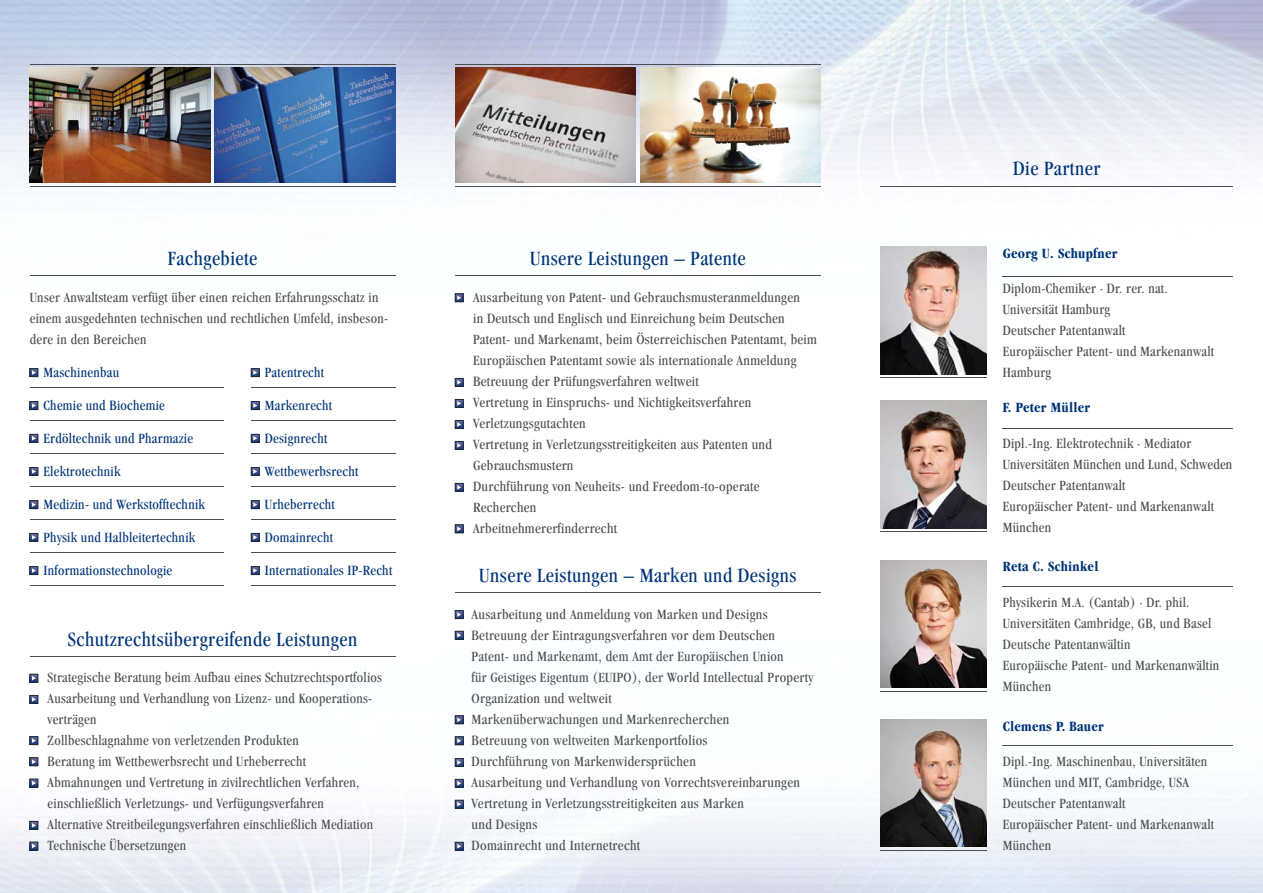
<style>
.page{position:relative;width:1263px;height:893px;background:#fff}
.page>*{position:absolute;margin:0;border:0;box-sizing:border-box;transform-origin:0 0}
.t1{font:condensed 21px "Garamond";letter-spacing:.025em;color:#003477}
.t2{font:condensed 14.7px/21px "Garamond";letter-spacing:.02em;color:#4d4e50}
.t3{font:condensed 14.7px "Garamond";letter-spacing:.02em;color:#003477}
.t4{font:700 condensed 14.7px "Garamond";letter-spacing:.02em;color:#003477}
</style>
<div class="page">
<img style="left:0;top:0;width:1263px;height:292px">
<img style="left:0;top:640px;width:1263px;height:253px">
<hr style="left:30px;top:64px;width:365px;height:1px;background:#4d4e50">
<img style="left:30px;top:68px;width:180px;height:115px">
<hr style="left:30px;top:186px;width:365px;height:1px;background:#4d4e50">
<img style="left:215px;top:68px;width:180px;height:114px">
<hr style="left:455px;top:64px;width:366px;height:1px;background:#4d4e50">
<img style="left:455px;top:68px;width:181px;height:115px">
<hr style="left:455px;top:186px;width:366px;height:1px;background:#4d4e50">
<img style="left:640px;top:68px;width:181px;height:114px">
<hr style="left:880px;top:186px;width:353px;height:1px;background:#4d4e50">
<hr style="left:455px;top:275px;width:366px;height:1px;background:#4d4e50">
<svg style="left:455px;top:294px;width:8px;height:8px"></svg>
<div style="left:455px;top:378px;width:8px;height:9px;border:1px solid #1c2a30"></div>
<svg style="left:455px;top:378px;width:8px;height:8px"></svg>
<div style="left:455px;top:399px;width:8px;height:9px;border:1px solid #1c2a30"></div>
<svg style="left:455px;top:399px;width:8px;height:8px"></svg>
<div style="left:455px;top:420px;width:8px;height:9px;border:1px solid #1c2a30"></div>
<svg style="left:455px;top:420px;width:8px;height:8px"></svg>
<div style="left:455px;top:441px;width:8px;height:9px;border:1px solid #1c2a30"></div>
<svg style="left:455px;top:441px;width:8px;height:8px"></svg>
<div style="left:455px;top:483px;width:8px;height:9px;border:1px solid #1c2a30"></div>
<svg style="left:455px;top:483px;width:8px;height:8px"></svg>
<svg style="left:455px;top:525px;width:8px;height:8px"></svg>
<hr style="left:455px;top:592px;width:366px;height:1px;background:#4d4e50">
<div style="left:455px;top:610px;width:8px;height:9px;border:1px solid #1c2a30"></div>
<svg style="left:455px;top:611px;width:8px;height:8px"></svg>
<svg style="left:455px;top:631px;width:8px;height:8px"></svg>
<svg style="left:455px;top:737px;width:8px;height:8px"></svg>
<div style="left:455px;top:758px;width:8px;height:9px;border:1px solid #1c2a30"></div>
<svg style="left:455px;top:758px;width:8px;height:8px"></svg>
<svg style="left:455px;top:779px;width:8px;height:8px"></svg>
<svg style="left:455px;top:800px;width:8px;height:8px"></svg>
<svg style="left:455px;top:716px;width:8px;height:8px"></svg>
<svg style="left:455px;top:842px;width:8px;height:8px"></svg>
<img style="left:880px;top:246px;width:106px;height:128px">
<hr style="left:880px;top:377px;width:107px;height:1px;background:#4d4e50">
<img style="left:880px;top:401px;width:106px;height:127px">
<hr style="left:880px;top:531px;width:107px;height:1px;background:#4d4e50">
<img style="left:880px;top:560px;width:106px;height:128px">
<hr style="left:880px;top:691px;width:107px;height:1px;background:#4d4e50">
<img style="left:880px;top:719px;width:106px;height:127px">
<hr style="left:880px;top:850px;width:107px;height:1px;background:#4d4e50">
<hr style="left:1003px;top:276px;width:230px;height:1px;background:#4d4e50">
<hr style="left:1003px;top:428px;width:230px;height:1px;background:#4d4e50">
<hr style="left:1003px;top:586px;width:230px;height:1px;background:#4d4e50">
<hr style="left:1003px;top:745px;width:230px;height:1px;background:#4d4e50">
<hr style="left:30px;top:656px;width:365px;height:1px;background:#4d4e50">
<svg style="left:30px;top:674px;width:8px;height:8px"></svg>
<div style="left:30px;top:695px;width:8px;height:9px;border:1px solid #1c2a30"></div>
<svg style="left:30px;top:695px;width:8px;height:8px"></svg>
<div style="left:30px;top:736px;width:8px;height:9px;border:1px solid #1c2a30"></div>
<svg style="left:30px;top:737px;width:8px;height:8px"></svg>
<svg style="left:30px;top:758px;width:8px;height:8px"></svg>
<svg style="left:30px;top:779px;width:8px;height:8px"></svg>
<svg style="left:30px;top:821px;width:8px;height:8px"></svg>
<svg style="left:30px;top:842px;width:8px;height:8px"></svg>
<hr style="left:30px;top:275px;width:365px;height:1px;background:#4d4e50">
<hr style="left:30px;top:387px;width:193px;height:1px;background:#4d4e50">
<hr style="left:251px;top:387px;width:144px;height:1px;background:#4d4e50">
<div style="left:251px;top:368px;width:8px;height:9px;border:1px solid #1c2a30"></div>
<svg style="left:251px;top:369px;width:8px;height:8px"></svg>
<div style="left:30px;top:368px;width:8px;height:9px;border:1px solid #1c2a30"></div>
<svg style="left:30px;top:369px;width:8px;height:8px"></svg>
<hr style="left:30px;top:420px;width:193px;height:1px;background:#4d4e50">
<hr style="left:251px;top:420px;width:144px;height:1px;background:#4d4e50">
<div style="left:251px;top:401px;width:8px;height:9px;border:1px solid #1c2a30"></div>
<svg style="left:251px;top:402px;width:8px;height:8px"></svg>
<div style="left:30px;top:401px;width:8px;height:9px;border:1px solid #1c2a30"></div>
<svg style="left:30px;top:402px;width:8px;height:8px"></svg>
<hr style="left:30px;top:453px;width:193px;height:1px;background:#4d4e50">
<hr style="left:251px;top:453px;width:144px;height:1px;background:#4d4e50">
<svg style="left:251px;top:434px;width:8px;height:8px"></svg>
<svg style="left:30px;top:434px;width:8px;height:8px"></svg>
<hr style="left:30px;top:486px;width:193px;height:1px;background:#4d4e50">
<hr style="left:251px;top:486px;width:144px;height:1px;background:#4d4e50">
<div style="left:251px;top:467px;width:8px;height:9px;border:1px solid #1c2a30"></div>
<svg style="left:251px;top:467px;width:8px;height:8px"></svg>
<div style="left:30px;top:467px;width:8px;height:9px;border:1px solid #1c2a30"></div>
<svg style="left:30px;top:467px;width:8px;height:8px"></svg>
<hr style="left:30px;top:519px;width:193px;height:1px;background:#4d4e50">
<hr style="left:251px;top:519px;width:144px;height:1px;background:#4d4e50">
<div style="left:251px;top:500px;width:8px;height:9px;border:1px solid #1c2a30"></div>
<svg style="left:251px;top:501px;width:8px;height:8px"></svg>
<div style="left:30px;top:500px;width:8px;height:9px;border:1px solid #1c2a30"></div>
<svg style="left:30px;top:501px;width:8px;height:8px"></svg>
<hr style="left:30px;top:552px;width:193px;height:1px;background:#4d4e50">
<hr style="left:251px;top:552px;width:144px;height:1px;background:#4d4e50">
<div style="left:251px;top:533px;width:8px;height:9px;border:1px solid #1c2a30"></div>
<svg style="left:251px;top:533px;width:8px;height:8px"></svg>
<div style="left:30px;top:533px;width:8px;height:9px;border:1px solid #1c2a30"></div>
<svg style="left:30px;top:533px;width:8px;height:8px"></svg>
<hr style="left:30px;top:585px;width:193px;height:1px;background:#4d4e50">
<hr style="left:251px;top:585px;width:144px;height:1px;background:#4d4e50">
<div style="left:251px;top:566px;width:8px;height:9px;border:1px solid #1c2a30"></div>
<svg style="left:251px;top:567px;width:8px;height:8px"></svg>
<div style="left:30px;top:566px;width:8px;height:9px;border:1px solid #1c2a30"></div>
<svg style="left:30px;top:567px;width:8px;height:8px"></svg>
<h1 class="t1" style="left:168px;top:247px;width:91px">Fachgebiete</h1>
<p class="t2" style="left:30px;top:287px;width:360px">Unser Anwaltsteam verfügt über einen reichen Erfahrungsschatz in einem ausgedehnten technischen und rechtlichen Umfeld, insbeson&shy;dere in den Bereichen</p>
<p class="t3" style="left:44px;top:364px;width:77px">Maschinenbau</p>
<p class="t3" style="left:44px;top:397px;width:123px">Chemie und Biochemie</p>
<p class="t3" style="left:44px;top:430px;width:151px">Erdöltechnik und Pharmazie</p>
<p class="t3" style="left:44px;top:463px;width:78px">Elektrotechnik</p>
<p class="t3" style="left:44px;top:496px;width:163px">Medizin- und Werkstofftechnik</p>
<p class="t3" style="left:44px;top:529px;width:153px">Physik und Halbleitertechnik</p>
<p class="t3" style="left:44px;top:562px;width:130px">Informationstechnologie</p>
<p class="t3" style="left:265px;top:364px;width:61px">Patentrecht</p>
<p class="t3" style="left:265px;top:397px;width:69px">Markenrecht</p>
<p class="t3" style="left:265px;top:430px;width:64px">Designrecht</p>
<p class="t3" style="left:265px;top:463px;width:95px">Wettbewerbsrecht</p>
<p class="t3" style="left:265px;top:496px;width:71px">Urheberrecht</p>
<p class="t3" style="left:265px;top:529px;width:70px">Domainrecht</p>
<p class="t3" style="left:265px;top:562px;width:129px">Internationales IP-Recht</p>
<h1 class="t1" style="left:68px;top:627px;width:291px">Schutzrechtsübergreifende Leistungen</h1>
<p class="t2" style="left:48px;top:667px;width:336px">Strategische Beratung beim Aufbau eines Schutzrechtsportfolios Ausarbeitung und Verhandlung von Lizenz- und Kooperations&shy;verträgen<br>Zollbeschlagnahme von verletzenden Produkten<br>Beratung im Wettbewerbsrecht und Urheberrecht Abmahnungen und Vertretung in zivilrechtlichen Verfahren, einschließlich Verletzungs- und Verfügungsverfahren Alternative Streitbeilegungsverfahren einschließlich Mediation Technische Übersetzungen</p>
<h1 class="t1" style="left:530px;top:247px;width:217px">Unsere Leistungen – Patente</h1>
<p class="t2" style="left:473px;top:287px;width:345px">Ausarbeitung von Patent- und Gebrauchsmusteranmeldungen<br>in Deutsch und Englisch und Einreichung beim Deutschen Patent- und Markenamt, beim Österreichischen Patentamt, beim Europäischen Patentamt sowie als internationale Anmeldung Betreuung der Prüfungsverfahren weltweit<br>Vertretung in Einspruchs- und Nichtigkeitsverfahren Verletzungsgutachten<br>Vertretung in Verletzungsstreitigkeiten aus Patenten und Gebrauchsmustern<br>Durchführung von Neuheits- und Freedom-to-operate Recherchen<br>Arbeitnehmererfinderrecht</p>
<h1 class="t1" style="left:479px;top:564px;width:319px">Unsere Leistungen – Marken und Designs</h1>
<p class="t2" style="left:472px;top:604px;width:343px">Ausarbeitung und Anmeldung von Marken und Designs Betreuung der Eintragungsverfahren vor dem Deutschen Patent- und Markenamt, dem Amt der Europäischen Union<br>für Geistiges Eigentum (EUIPO), der World Intellectual Property Organization und weltweit<br>Markenüberwachungen und Markenrecherchen<br>Betreuung von weltweiten Markenportfolios<br>Durchführung von Markenwidersprüchen<br>Ausarbeitung und Verhandlung von Vorrechtsvereinbarungen Vertretung in Verletzungsstreitigkeiten aus Marken<br>und Designs<br>Domainrecht und Internetrecht</p>
<h1 class="t1" style="left:1013px;top:157px;width:89px">Die Partner</h1>
<p class="t4" style="left:1003px;top:245px;width:116px">Georg U. Schupfner</p>
<p class="t2" style="left:1003px;top:278px;width:213px">Diplom-Chemiker · Dr. rer. nat.<br>Universität Hamburg<br>Deutscher Patentanwalt<br>Europäischer Patent- und Markenanwalt<br>Hamburg</p>
<p class="t4" style="left:1003px;top:399px;width:89px">F. Peter Müller</p>
<p class="t2" style="left:1003px;top:432px;width:231px">Dipl.-Ing. Elektrotechnik · Mediator<br>Universitäten München und Lund, Schweden<br>Deutscher Patentanwalt<br>Europäischer Patent- und Markenanwalt<br>München</p>
<p class="t4" style="left:1003px;top:558px;width:97px">Reta C. Schinkel</p>
<p class="t2" style="left:1003px;top:591px;width:218px">Physikerin M.A. (Cantab) · Dr. phil.<br>Universitäten Cambridge, GB, und Basel<br>Deutsche Patentanwältin<br>Europäische Patent- und Markenanwältin<br>München</p>
<p class="t4" style="left:1003px;top:717px;width:102px">Clemens P. Bauer</p>
<p class="t2" style="left:1003px;top:750px;width:213px">Dipl.-Ing. Maschinenbau, Universitäten<br>München und MIT, Cambridge, USA<br>Deutscher Patentanwalt<br>Europäischer Patent- und Markenanwalt<br>München</p>
</div>
